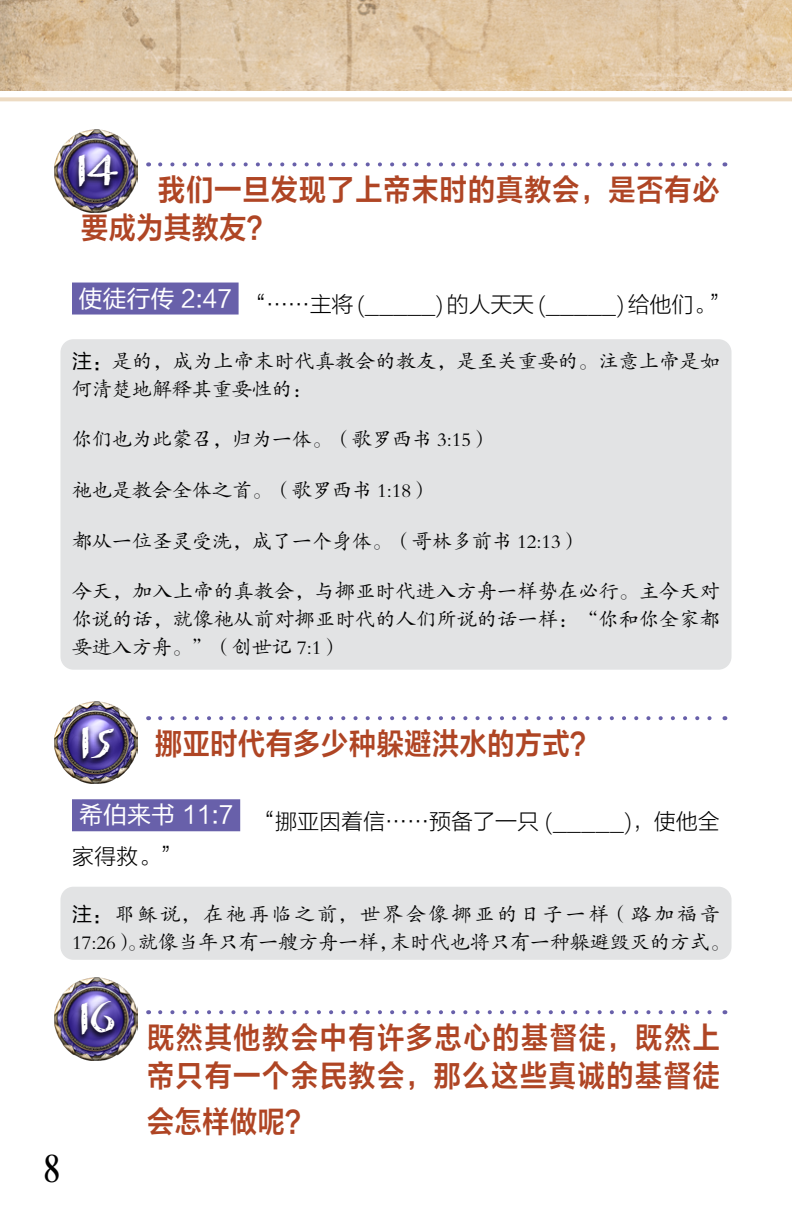
<style>
.page{position:relative;width:792px;height:1224px;background:#fff}
.page>*{position:absolute;margin:0;border:0;box-sizing:border-box;transform-origin:0 0}
.t1{font:700 50px "Carta Marina";color:#fff}
.t2{font:40px "Desire Pro";color:#000}
.t3{font:30px/38px "FZLTZCHK GBK1 0";letter-spacing:.065em;color:#af4524;text-align:right;scale:.9 1}
.t4{font:30px/38px "FZLTZCHK GBK1 0";letter-spacing:.045em;color:#af4524;scale:.9 1}
.t5{font:30px "FZLTZCHK GBK1 0";letter-spacing:.025em;color:#af4524;scale:.9 1}
.t6{font:22px/35px "FZLTKHK GBK1 0";color:#000}
.t7{font:20px/28px "FZKTK GBK1 0";color:#000}
.s1{font-family:"FZLTHK GBK1 0"}
</style>
<div class="page">
<img style="left:0;top:0;width:792px;height:91px">
<svg style="left:0;top:97px;width:792px;height:4px;background:#eedec8"></svg>
<div style="left:72px;top:283px;width:167px;height:32px;background:#6860aa"></div>
<div style="left:72px;top:799px;width:168px;height:32px;background:#6860aa"></div>
<img style="left:54px;top:130px;width:83px;height:82px">
<div style="left:73px;top:151px;width:50px;height:43px;background:#000;opacity:.75"></div>
<img style="left:54px;top:702px;width:83px;height:82px">
<div style="left:76px;top:724px;width:43px;height:42px;background:#000;opacity:.75"></div>
<img style="left:54px;top:978px;width:83px;height:82px">
<div style="left:75px;top:998px;width:44px;height:44px;background:#000;opacity:.75"></div>
<svg style="left:160px;top:162px;width:552px;height:4px"></svg>
<svg style="left:160px;top:716px;width:552px;height:4px"></svg>
<svg style="left:160px;top:1010px;width:552px;height:4px"></svg>
<div style="left:60px;top:339px;width:672px;height:331px;background:#e2e3e4;border-radius:13px"></div>
<div style="left:60px;top:887px;width:672px;height:73px;background:#e2e3e4;border-radius:13px"></div>
<h1 class="t1" style="left:77px;top:139px;width:42px">14</h1>
<h3 class="t4" style="left:81px;top:171px;width:711px;text-indent:77px">我们一旦发现了上帝末时的真教会，是否有必要成为其教友？</h3>
<p class="t6" style="left:79px;top:287px;width:654px"><sup>使徒行传</sup> <sup>2:47</sup> “……主将 (_____) 的人天天 (_____) 给他们。”</p>
<p class="t7" style="left:72px;top:347px;width:650px"><span class="s1">注：</span>是的，成为上帝末时代真教会的教友，是至关重要的。注意上帝是如何清楚地解释其重要性的：</p>
<p class="t7" style="left:72px;top:426px;width:421px">你们也为此蒙召，归为一体。（歌罗西书 3:15）</p>
<p class="t7" style="left:72px;top:477px;width:361px">祂也是教会全体之首。（歌罗西书 1:18）</p>
<p class="t7" style="left:72px;top:527px;width:510px">都从一位圣灵受洗，成了一个身体。（哥林多前书 12:13）</p>
<p class="t7" style="left:72px;top:578px;width:649px;text-align:justify">今天，加入上帝的真教会，与挪亚时代进入方舟一样势在必行。主今天对你说的话，就像祂从前对挪亚时代的人们所说的话一样：“你和你全家都要进入方舟。”（创世记 7:1）</p>
<h1 class="t1" style="left:81px;top:711px;width:35px">15</h1>
<h3 class="t5" style="left:155px;top:727px;width:493px">挪亚时代有多少种躲避洪水的方式？</h3>
<p class="t6" style="left:72px;top:804px;width:649px;text-indent:7px"><sup>希伯来书</sup> <sup>11:7</sup> “挪亚因着信……预备了一只 (_____)，使他全家得救。”</p>
<p class="t7" style="left:72px;top:900px;width:659px"><span class="s1">注：</span>耶稣说，在祂再临之前，世界会像挪亚的日子一样（路加福音<br>17:26）。就像当年只有一艘方舟一样，末时代也将只有一种躲避毁灭的方式。</p>
<h2 class="t2" style="left:44px;top:1145px;width:16px">8</h2>
<h3 class="t3" style="left:80px;top:1019px;width:713px"><sup>16</sup> 既然其他教会中有许多忠心的基督徒，既然上帝只有一个余民教会，那么这些真诚的基督徒</h3>
<h3 class="t4" style="left:147px;top:1103px;width:185px">会怎样做呢？</h3>
</div>
